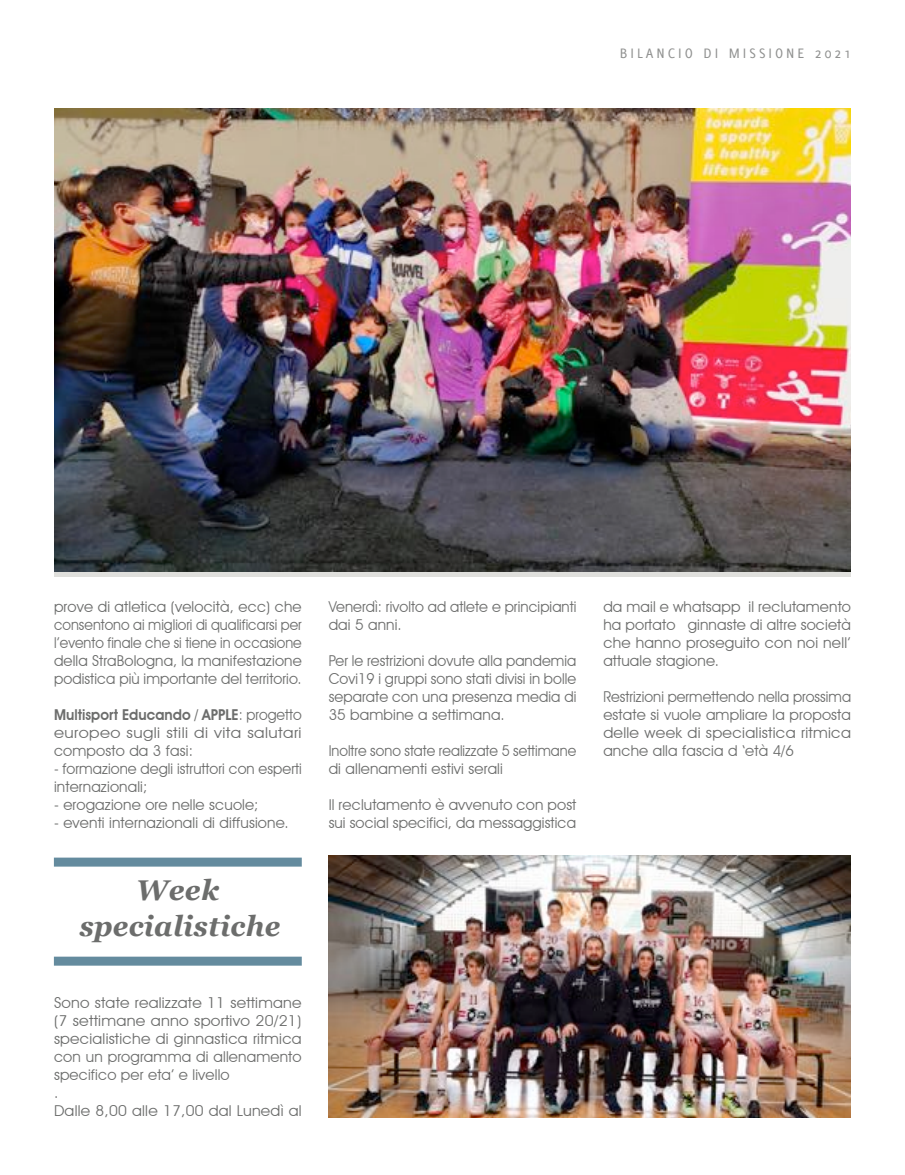
<style>
.page{position:relative;width:905px;height:1175px;background:#fff}
.page>*{position:absolute;margin:0;border:0;box-sizing:border-box;transform-origin:0 0}
.t1{font:italic 700 28.5px/36px "Georgia";letter-spacing:.01em;color:#6c6d6c;text-align:center}
.t2{font:15px/18px "Avant Garde IT Cby BT";letter-spacing:.01em;color:#6c6d6c;text-align:justify}
.t3{font:15px/18px "Avant Garde IT Cby BT";letter-spacing:.01em;color:#6c6d6c;scale:1.04 1}
.t4{font:15px/18px "Avant Garde IT Cby BT";letter-spacing:.01em;color:#6c6d6c;text-align:justify;scale:.96 1}
.t5{font:15px/18px "Avant Garde IT Cby BT";letter-spacing:.01em;color:#6c6d6c;text-align:justify;scale:.95 1}
.t6{font:15px/18px "Avant Garde IT Cby BT";letter-spacing:.01em;color:#6c6d6c;scale:.94 1}
.t7{font:15px "Delicious";letter-spacing:.2em;color:#909190}
.s1{font-weight:600}
</style>
<div class="page">
<img style="left:54px;top:108px;width:796px;height:464px">
<img style="left:328px;top:855px;width:522px;height:262px">
<div style="left:54px;top:857px;width:248px;height:9px;background:#648b9e"></div>
<div style="left:54px;top:956px;width:248px;height:9px;background:#648b9e"></div>
<p class="t7" style="left:620px;top:45px;width:232px">BILANCIO DI MISSIONE 2021</p>
<p class="t2" style="left:54px;top:598px;width:249px">prove di atletica (velocità, ecc) che consentono ai migliori di qualificarsi per l’evento finale che si tiene in occasione della StraBologna, la manifestazione podistica più importante del territorio.</p>
<p class="t5" style="left:54px;top:706px;width:262px"><span class="s1">Multisport Educando / APPLE</span>: progetto europeo sugli stili di vita salutari composto da 3 fasi:</p>
<p class="t2" style="left:54px;top:760px;width:249px">- formazione degli istruttori con esperti internazionali;</p>
<p class="t2" style="left:54px;top:796px;width:206px">- erogazione ore nelle scuole;</p>
<p class="t2" style="left:54px;top:814px;width:236px">- eventi internazionali di diffusione.</p>
<h1 class="t1" style="left:79px;top:872px;width:202px">Week specialistiche</h1>
<p class="t3" style="left:54px;top:994px;width:240px">Sono state realizzate 11 settimane (7 settimane anno sportivo 20/21) specialistiche di ginnastica ritmica con un programma di allenamento specifico per eta’ e livello<br>.<br>Dalle 8,00 alle 17,00 dal Lunedì al</p>
<p class="t2" style="left:328px;top:598px;width:249px">Venerdì: rivolto ad atlete e principianti dai 5 anni.</p>
<p class="t2" style="left:328px;top:652px;width:249px">Per le restrizioni dovute alla pandemia Covi19 i gruppi sono stati divisi in bolle separate con una presenza media di 35 bambine a settimana.</p>
<p class="t6" style="left:328px;top:742px;width:265px">Inoltre sono state realizzate 5 settimane di allenamenti estivi serali</p>
<p class="t2" style="left:328px;top:796px;width:249px">Il reclutamento è avvenuto con post sui social specifici, da messaggistica</p>
<p class="t2" style="left:603px;top:598px;width:249px">da mail e whatsapp il reclutamento ha portato ginnaste di altre società che hanno proseguito con noi nell’ attuale stagione.</p>
<p class="t4" style="left:603px;top:688px;width:260px">Restrizioni permettendo nella prossima estate si vuole ampliare la proposta delle week di specialistica ritmica anche alla fascia d ‘età 4/6</p>
</div>
